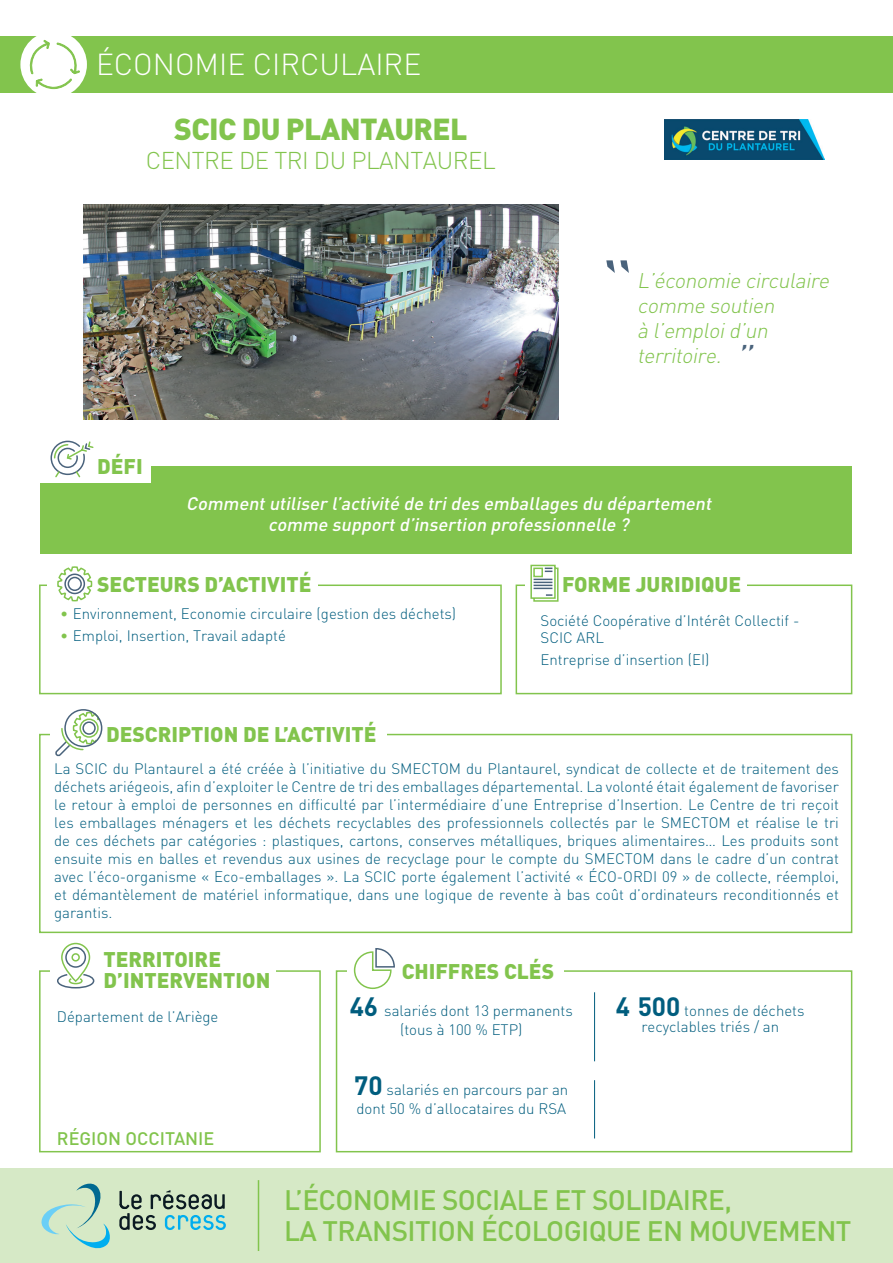
<style>
.page{position:relative;width:893px;height:1263px;background:#fff}
.page>*{position:absolute;margin:0;border:0;box-sizing:border-box;transform-origin:0 0}
.t1{font:italic 300 45px "DIN";color:#4a637c}
.t2{font:300 30px "DIN";color:#fff}
.t3{font:900 30px "DIN";letter-spacing:-.02em;color:#82c44d}
.t4{font:500 27.9px/30.8px "DIN";letter-spacing:-.02em;color:#82c44d}
.t5{font:300 24px "DIN";letter-spacing:-.02em;color:#82c44d}
.t6{font:900 21px/21px "DIN";color:#82c44d}
.t7{font:italic 300 21px/25.2px "DIN";color:#82c44d}
.t8{font:italic 500 18px/21.6px "DIN";color:#fff;text-align:center}
.t9{font:500 18px "DIN";color:#82c44d}
.t10{font:300 15px/18px "DIN";color:#005d7e}
.s1{color:#82c44d}
.s2{font-weight:700;font-size:26.25px}
</style>
<div class="page">
<img style="left:84px;top:205px;width:474px;height:215px">
<div style="left:0;top:1168px;width:893px;height:95px;background:#d6e9c6"></div>
<hr style="left:258px;top:1180px;width:1px;height:71px;background:#82c44d">
<div style="left:516px;top:584px;width:336px;height:110px;border:2px solid #82c44d"></div>
<div style="left:39px;top:584px;width:463px;height:110px;border:2px solid #82c44d"></div>
<div style="left:525px;top:580px;width:222px;height:13px;background:#fff"></div>
<svg style="left:530px;top:564px;width:29px;height:38px"></svg>
<div style="left:39px;top:970px;width:282px;height:182px;border:2px solid #82c44d"></div>
<div style="left:50px;top:965px;width:225px;height:14px;background:#fff"></div>
<div style="left:336px;top:970px;width:516px;height:182px;border:2px solid #82c44d"></div>
<div style="left:347px;top:965px;width:217px;height:14px;background:#fff"></div>
<div style="left:47px;top:580px;width:271px;height:14px;background:#fff"></div>
<div style="left:40px;top:467px;width:812px;height:87px;background:#82c44d"></div>
<div style="left:28px;top:459px;width:122px;height:23px;background:#fff"></div>
<svg style="left:50px;top:440px;width:44px;height:38px"></svg>
<div style="left:61px;top:943px;width:29px;height:38px;border:2px solid #82c44d;border-radius:14px"></div>
<svg style="left:57px;top:973px;width:38px;height:16px"></svg>
<div style="left:65px;top:947px;width:21px;height:21px;border:2px solid #4a637c;border-radius:50%"></div>
<div style="left:71px;top:953px;width:9px;height:8px;border:2px solid #82c44d;border-radius:50%"></div>
<svg style="left:353px;top:948px;width:42px;height:41px"></svg>
<svg style="left:57px;top:566px;width:36px;height:36px"></svg>
<div style="left:39px;top:734px;width:813px;height:199px;border:2px solid #82c44d"></div>
<div style="left:50px;top:729px;width:337px;height:13px;background:#fff"></div>
<div style="left:64px;top:709px;width:38px;height:38px;border:2px solid #4a637c;border-radius:50%"></div>
<svg style="left:55px;top:711px;width:46px;height:46px"></svg>
<svg style="left:41px;top:1183px;width:69px;height:66px"></svg>
<svg style="left:119px;top:1190px;width:107px;height:40px"></svg>
<hr style="left:594px;top:992px;width:1px;height:69px;background:#005d7e">
<div style="left:0;top:36px;width:893px;height:57px;background:#82c44d"></div>
<div style="left:20px;top:31px;width:67px;height:67px;background:#fff;border-radius:50%"></div>
<svg style="left:29px;top:39px;width:52px;height:50px"></svg>
<hr style="left:594px;top:1080px;width:1px;height:58px;background:#005d7e">
<img style="left:664px;top:119px;width:161px;height:40px">
<h2 class="t2" style="left:96px;top:46px;width:327px">ÉCONOMIE CIRCULAIRE</h2>
<h2 class="t3" style="left:174px;top:110px;width:295px">SCIC DU PLANTAUREL</h2>
<h3 class="t5" style="left:146px;top:146px;width:352px">CENTRE DE TRI DU PLANTAUREL</h3>
<h3 class="t6" style="left:97px;top:455px;width:47px">DÉFI</h3>
<h3 class="t7" style="left:637px;top:267px;width:198px">L’économie circulaire comme soutien<br>à l’emploid’un territoire.</h3>
<h1 class="t1" style="left:734px;top:333px;width:30px">”</h1>
<p class="t8" style="left:186px;top:492px;width:530px">Commentutiliser l’activité de trides emballages du département comme supportd’insertion professionnelle ?</p>
<h3 class="t6" style="left:97px;top:573px;width:216px">SECTEURS D’ACTIVITÉ</h3>
<p class="t10" style="left:60px;top:605px;width:398px"><span class="s1">•</span> Environnement, Economie circulaire (gestion des déchets)</p>
<p class="t10" style="left:60px;top:626px;width:227px"><span class="s1">•</span> Emploi, Insertion, Travail adapté</p>
<h3 class="t6" style="left:106px;top:723px;width:272px">DESCRIPTION DE L’ACTIVITÉ</h3>
<h3 class="t6" style="left:562px;top:573px;width:181px">FORME JURIDIQUE</h3>
<p class="t10" style="left:540px;top:612px;width:260px;line-height:17.2px">Société Coopérative d’Intérêt Collectif -<br>SCIC ARL</p>
<p class="t10" style="left:540px;top:650px;width:170px">Entreprise d’insertion (EI)</p>
<p class="t10" style="left:54px;top:760px;width:786px;text-align:justify">La SCIC du Plantaurel a été créée à l’initiative du SMECTOM du Plantaurel, syndicat de collecte et de traitement des déchets ariégeois, afin d’exploiter le Centre de tri des emballages départemental. La volonté était également de favoriser le retour à emploi de personnes en difficulté par l’intermédiaire d’une Entreprise d’Insertion. Le Centre de tri reçoit les emballages ménagers et les déchets recyclables des professionnels collectés par le SMECTOM et réalise le tri de ces déchets par catégories : plastiques, cartons, conserves métalliques, briques alimentaires… Les produits sont ensuite mis en balles et revendus aux usines de recyclage pour le compte du SMECTOM dans le cadre d’un contrat avec l’éco-organisme « Eco-emballages ». La SCIC porte également l’activité « ÉCO-ORDI 09 » de collecte, réemploi, et démantèlement de matériel informatique, dans une logique de revente à bas coût d’ordinateurs reconditionnés et garantis.</p>
<h3 class="t6" style="left:104px;top:947px;width:168px">TERRITOIRE<br>D’INTERVENTION</h3>
<p class="t10" style="left:57px;top:1007px;width:163px">Département de l’Ariège</p>
<p class="t9" style="left:57px;top:1127px;width:159px">RÉGION OCCITANIE</p>
<h3 class="t6" style="left:402px;top:959px;width:154px">CHIFFRES CLÉS</h3>
<p class="t10" style="left:350px;top:1001px;width:225px;line-height:19.5px;text-align:center"><span class="s2">46</span> salariés dont 13 permanents (tous à 100 % ETP)</p>
<p class="t10" style="left:354px;top:1079px;width:216px;line-height:19.5px"><span class="s2">70</span> salariés en parcours par an dont 50 % d’allocataires du RSA</p>
<p class="t10" style="left:616px;top:1002px;width:190px;line-height:16.5px;text-align:center"><span class="s2">4 500</span> tonnes de déchets recyclables triés / an</p>
<h3 class="t4" style="left:284px;top:1184px;width:569px">L’ÉCONOMIE SOCIALE ET SOLIDAIRE,<br>LA TRANSITION ÉCOLOGIQUE EN MOUVEMENT</h3>
</div>
